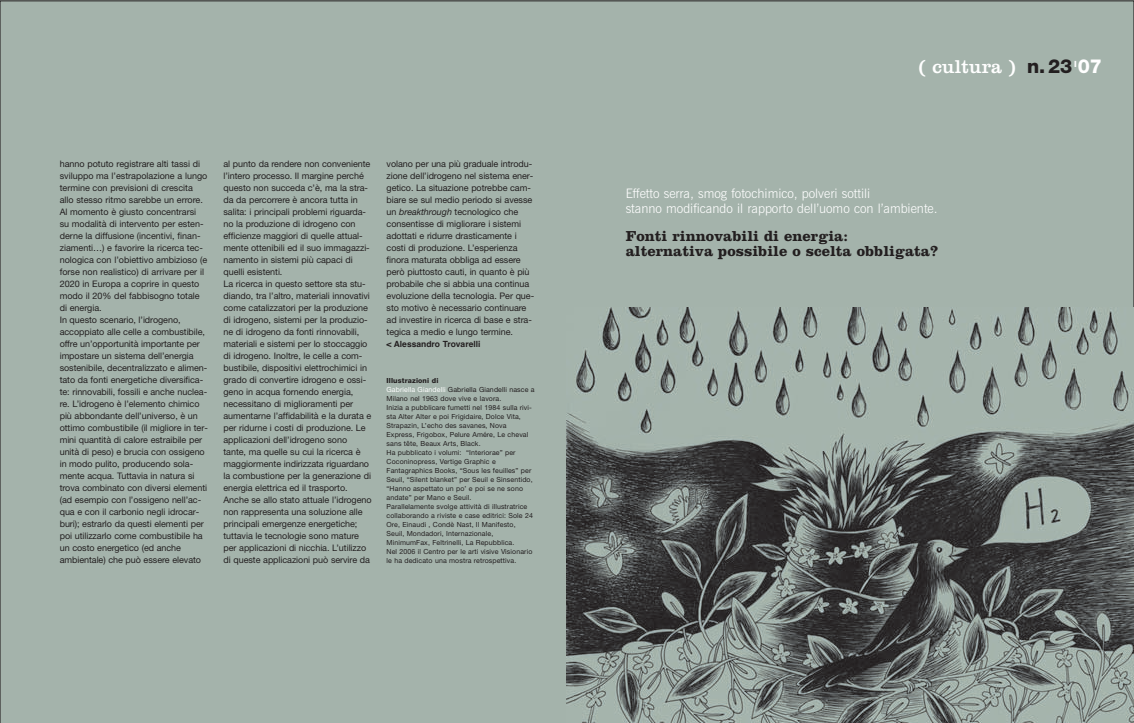
<style>
.page{position:relative;width:1134px;height:723px;background:#fff}
.page>*{position:absolute;margin:0;border:0;box-sizing:border-box;transform-origin:0 0}
.t1{font:19.3px "Clarendon";color:#fff}
.t2{font:800 19.3px "Helvetica Neue";color:#231f20}
.t3{font:700 15px/15px "Clarendon";color:#231f20}
.t4{font:300 13px/15px "News Gothic BT";color:#fff}
.t5{font:9px/12px "Helvetica Neue";letter-spacing:-.005em;color:#231f20}
.t6{font:700 8.5px "Helvetica";color:#231f20}
.t7{font:800 8.5px "Helvetica Neue";color:#fff}
.t8{font:7px/9px "Helvetica Neue";letter-spacing:.015em;color:#231f20}
.s1{font-style:italic}
.s2{font-weight:800}
.s3{color:#fff}
</style>
<div class="page">
<div style="left:0;top:1px;width:1133px;height:722px;background:#a4b3ab"></div>
<div style="left:558px;top:293px;width:575px;height:430px;background:#a4b3ab"></div>
<img style="left:566px;top:307px;width:567px;height:416px">
<p class="t5" style="left:60px;top:159px;width:150px">hanno potuto registrare alti tassi di sviluppo ma l’estrapolazione a lungo termine con previsioni di crescita allo stesso ritmo sarebbe un errore.<br>Al momento è giusto concentrarsi su modalità di intervento per esten&shy;derne la diffusione (incentivi, finan&shy;ziamenti…) e favorire la ricerca tec&shy;nologica con l’obiettivo ambizioso (e forse non realistico) di arrivare per il 2020 in Europa a coprire in questo modo il 20% del fabbisogno totale di energia.<br>In questo scenario, l’idrogeno, accoppiato alle celle a combustibile, offre un’opportunità importante per impostare un sistema dell’energia sostenibile, decentralizzato e alimen&shy;tato da fonti energetiche diversifica&shy;te: rinnovabili, fossili e anche nuclea&shy;re. L’idrogeno è l’elemento chimico più abbondante dell’universo, è un ottimo combustibile (il migliore in ter&shy;mini quantità di calore estraibile per unità di peso) e brucia con ossigeno in modo pulito, producendo sola&shy;mente acqua. Tuttavia in natura si trova combinato con diversi elementi (ad esempio con l’ossigeno nell’ac&shy;qua e con il carbonio negli idrocar&shy;buri); estrarlo da questi elementi per poi utilizzarlo come combustibile ha un costo energetico (ed anche ambientale) che può essere elevato</p>
<p class="t5" style="left:224px;top:159px;width:150px">al punto da rendere non conveniente l’intero processo. Il margine perché questo non succeda c’è, ma la stra&shy;da da percorrere è ancora tutta in salita: i principali problemi riguarda&shy;no la produzione di idrogeno con efficienze maggiori di quelle attual&shy;mente ottenibili ed il suo immagazzi&shy;namento in sistemi più capaci di quelli esistenti.<br>La ricerca in questo settore sta stu&shy;diando, tra l’altro, materiali innovativi come catalizzatori per la produzione di idrogeno, sistemi per la produzio&shy;ne di idrogeno da fonti rinnovabili, materiali e sistemi per lo stoccaggio di idrogeno. Inoltre, le celle a com&shy;bustibile, dispositivi elettrochimici in grado di convertire idrogeno e ossi&shy;geno in acqua fornendo energia, necessitano di miglioramenti per aumentarne l’affidabilità e la durata e per ridurne i costi di produzione. Le applicazioni dell’idrogeno sono tante, ma quelle su cui la ricerca è maggiormente indirizzata riguardano la combustione per la generazione di energia elettrica ed il trasporto.<br>Anche se allo stato attuale l’idrogeno non rappresenta una soluzione alle principali emergenze energetiche; tuttavia le tecnologie sono mature per applicazioni di nicchia. L’utilizzo di queste applicazioni può servire da</p>
<p class="t5" style="left:387px;top:159px;width:149px">volano per una più graduale introdu&shy;zione dell’idrogeno nel sistema ener&shy;getico. La situazione potrebbe cam&shy;biare se sul medio periodo si avesse un <span class="s1">breakthrough</span> tecnologico che consentisse di migliorare i sistemi adottati e ridurre drasticamente i costi di produzione. L’esperienza finora maturata obbliga ad essere però piuttosto cauti, in quanto è più probabile che si abbia una continua evoluzione della tecnologia. Per que&shy;sto motivo è necessario continuare ad investire in ricerca di base e stra&shy;tegica a medio e lungo termine.</p>
<p class="t6" style="left:387px;top:341px;width:95px">&lt; Alessandro Trovarelli</p>
<p class="t8" style="left:387px;top:376px;width:150px"><span class="s2">Illustrazioni di<br></span><span class="s3">Gabriella Giandelli</span> Gabriella Giandelli nasce a Milano nel 1963 dove vive e lavora.<br>Inizia a pubblicare fumetti nel 1984 sulla rivi&shy;sta Alter Alter e poi Frigidaire, Dolce Vita, Strapazin, L’echo des savanes, Nova Express, Frigobox, Pelure Amére, Le cheval sans tête, Beaux Arts, Black.<br>Ha pubblicato i volumi: “Interiorae” per Coconinopress, Vertige Graphic e Fantagraphics Books, “Sous les feuilles” per Seuil, “Silent blanket” per Seuil e Sinsentido, “Hanno aspettato un po’ e poi se ne sono andate” per Mano e Seuil.<br>Parallelamente svolge attività di illustratrice collaborando a riviste e case editrici: Sole 24<br>Ore, Einaudi , Condè Nast, Il Manifesto, Seuil, Mondadori, Internazionale, MinimumFax, Feltrinelli, La Repubblica.<br>Nel 2006 il Centro per le arti visive Visionario le ha dedicato una mostra retrospettiva.</p>
<h1 class="t1" style="left:918px;top:59px;width:99px">( cultura )</h1>
<h1 class="t2" style="left:1027px;top:59px;width:76px">n.23 <span class="s3">07</span></h1>
<p class="t7" style="left:1074px;top:61px;width:4px">I</p>
<h3 class="t4" style="left:626px;top:187px;width:313px">Effetto serra, smog fotochimico, polveri sottili<br>stanno modificando il rapporto dell’uomo con l’ambiente.</h3>
<h2 class="t3" style="left:626px;top:230px;width:314px">Fonti rinnovabili di energia: alternativa possibile o scelta obbligata?</h2>
</div>
